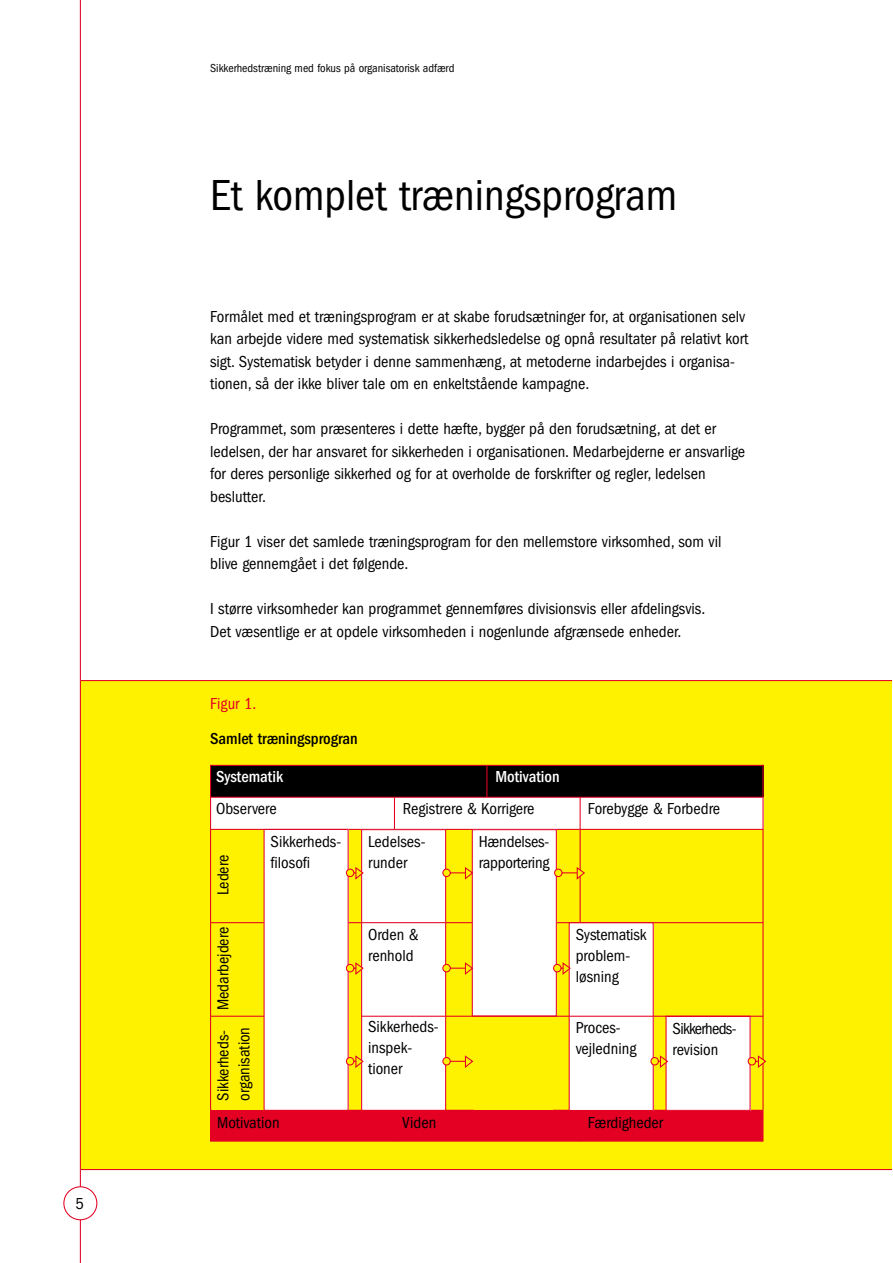
<style>
.page{position:relative;width:893px;height:1263px;background:#fff}
.page>*{position:absolute;margin:0;border:0;box-sizing:border-box;transform-origin:0 0}
.t1{font:condensed 45px "Franklin Gothic";color:#000}
.t2{font:condensed 16.5px/21px "Franklin Gothic";color:#000}
.t3{font:500 condensed 16.5px "Franklin Gothic";color:#000}
.t4{font:500 condensed 16.5px "Franklin Gothic";color:#fff}
.t5{font:condensed 16.5px/21px "Franklin Gothic";letter-spacing:-.04em;color:#000}
.t6{font:condensed 16.5px "Franklin Gothic";color:#e30023}
.t7{font:condensed 12px "Franklin Gothic";color:#000}
</style>
<div class="page">
<div style="left:80px;top:681px;width:811px;height:489px;background:#fff200"></div>
<div style="left:211px;top:1110px;width:552px;height:31px;background:#e30023"></div>
<div style="left:210px;top:1110px;width:553px;height:32px;border:1px solid #e30023"></div>
<hr style="left:80px;top:680px;width:811px;height:1px;background:#e30023">
<hr style="left:80px;top:1169px;width:811px;height:1px;background:#e30023">
<hr style="left:80px;top:0;width:1px;height:1263px;background:#e30023">
<div style="left:64px;top:1187px;width:33px;height:33px;background:#fff;border-radius:50%"></div>
<div style="left:63px;top:1186px;width:34px;height:34px;border:1px solid #e30023;border-radius:50%"></div>
<div style="left:210px;top:765px;width:553px;height:32px;background:#000"></div>
<div style="left:210px;top:797px;width:553px;height:32px;background:#fff"></div>
<hr style="left:210px;top:829px;width:553px;height:1px;background:#e30023">
<hr style="left:210px;top:797px;width:553px;height:1px;background:#e30023">
<hr style="left:210px;top:765px;width:553px;height:1px;background:#e30023">
<hr style="left:210px;top:765px;width:1px;height:345px;background:#e30023">
<hr style="left:579px;top:797px;width:1px;height:344px;background:#e30023">
<hr style="left:210px;top:922px;width:72px;height:1px;background:#e30023">
<hr style="left:210px;top:1016px;width:72px;height:1px;background:#e30023">
<hr style="left:762px;top:765px;width:1px;height:345px;background:#e30023">
<hr style="left:394px;top:797px;width:1px;height:32px;background:#e30023">
<hr style="left:486px;top:765px;width:1px;height:32px;background:#e30023">
<hr style="left:394px;top:1110px;width:1px;height:31px;background:#e30023">
<div style="left:472px;top:830px;width:84px;height:186px;background:#fff"></div>
<div style="left:472px;top:829px;width:85px;height:188px;border:1px solid #e30023"></div>
<div style="left:361px;top:830px;width:84px;height:280px;background:#fff"></div>
<div style="left:264px;top:829px;width:84px;height:281px;background:#fff"></div>
<svg style="left:347px;top:922px;width:417px;height:189px"></svg>
<svg style="left:747px;top:1055px;width:20px;height:14px"></svg>
<svg style="left:650px;top:1055px;width:19px;height:14px"></svg>
<svg style="left:345px;top:1055px;width:19px;height:14px"></svg>
<svg style="left:345px;top:962px;width:19px;height:14px"></svg>
<svg style="left:345px;top:866px;width:19px;height:15px"></svg>
<svg style="left:552px;top:962px;width:19px;height:14px"></svg>
<svg style="left:442px;top:866px;width:32px;height:15px"></svg>
<svg style="left:442px;top:962px;width:32px;height:14px"></svg>
<svg style="left:442px;top:1055px;width:32px;height:14px"></svg>
<svg style="left:554px;top:866px;width:31px;height:15px"></svg>
<p class="t2" style="left:75px;top:1194px;width:10px">5</p>
<p class="t7" style="left:210px;top:64px;width:246px">Sikkerhedstræning med fokus på organisatorisk adfærd</p>
<h1 class="t1" style="left:210px;top:180px;width:468px">Et komplet træningsprogram</h1>
<p class="t2" style="left:210px;top:307px;width:540px;line-height:22.5px">Formålet med et træningsprogram er at skabe forudsætninger for, at organisationen selv kan arbejde videre med systematisk sikkerhedsledelse og opnå resultater på relativt kort sigt. Systematisk betyder i denne sammenhæng, at metoderne indarbejdes i organisa&shy;tionen, så der ikke bliver tale om en enkeltstående kampagne.</p>
<p class="t2" style="left:210px;top:419px;width:536px;line-height:22.5px">Programmet, som præsenteres i dette hæfte, bygger på den forudsætning, at det er ledelsen, der har ansvaret for sikkerheden i organisationen. Medarbejderne er ansvarlige for deres personlige sikkerhed og for at overholde de forskrifter og regler, ledelsen beslutter.</p>
<p class="t2" style="left:210px;top:532px;width:513px;line-height:22.5px">Figur 1 viser det samlede træningsprogram for den mellemstore virksomhed, som vil blive gennemgået i det følgende.</p>
<p class="t2" style="left:210px;top:599px;width:496px;line-height:22.5px">I større virksomheder kan programmet gennemføres divisionsvis eller afdelingsvis.<br>Det væsentlige er at opdele virksomheden i nogenlunde afgrænsede enheder.</p>
<p class="t6" style="left:210px;top:698px;width:48px">Figur 1.</p>
<p class="t3" style="left:210px;top:733px;width:149px">Samlet træningsprogran</p>
<p class="t4" style="left:216px;top:771px;width:68px">Systematik</p>
<p class="t4" style="left:495px;top:771px;width:66px">Motivation</p>
<p class="t2" style="left:216px;top:800px;width:62px">Observere</p>
<p class="t2" style="left:403px;top:800px;width:133px">Registrere &amp; Korrigere</p>
<p class="t2" style="left:588px;top:800px;width:134px">Forebygge &amp; Forbedre</p>
<p class="t2" style="left:214px;top:895px;width:42px;rotate:-90deg">Ledere</p>
<p class="t2" style="left:214px;top:1101px;width:176px;rotate:-90deg">Sikkerheds- Medarbejdere</p>
<p class="t2" style="left:235px;top:1101px;width:75px;rotate:-90deg">organisation</p>
<p class="t2" style="left:270px;top:832px;width:72px">Sikkerheds&shy;filosofi</p>
<p class="t2" style="left:368px;top:833px;width:59px">Ledelses&shy;runder</p>
<p class="t2" style="left:368px;top:925px;width:52px">Orden &amp; renhold</p>
<p class="t2" style="left:368px;top:1018px;width:72px">Sikkerheds&shy;inspek&shy;tioner</p>
<p class="t2" style="left:479px;top:833px;width:72px">Hændelses&shy;rapportering</p>
<p class="t2" style="left:575px;top:926px;width:72px">Systematisk problem&shy;løsning</p>
<p class="t2" style="left:575px;top:1018px;width:62px">Proces&shy;vejledning</p>
<p class="t5" style="left:672px;top:1019px;width:65px">Sikkerheds&shy;revision</p>
<p class="t2" style="left:217px;top:1113px;width:64px">Motivation</p>
<p class="t2" style="left:402px;top:1113px;width:36px">Viden</p>
<p class="t2" style="left:587px;top:1113px;width:77px">Færdigheder</p>
</div>
